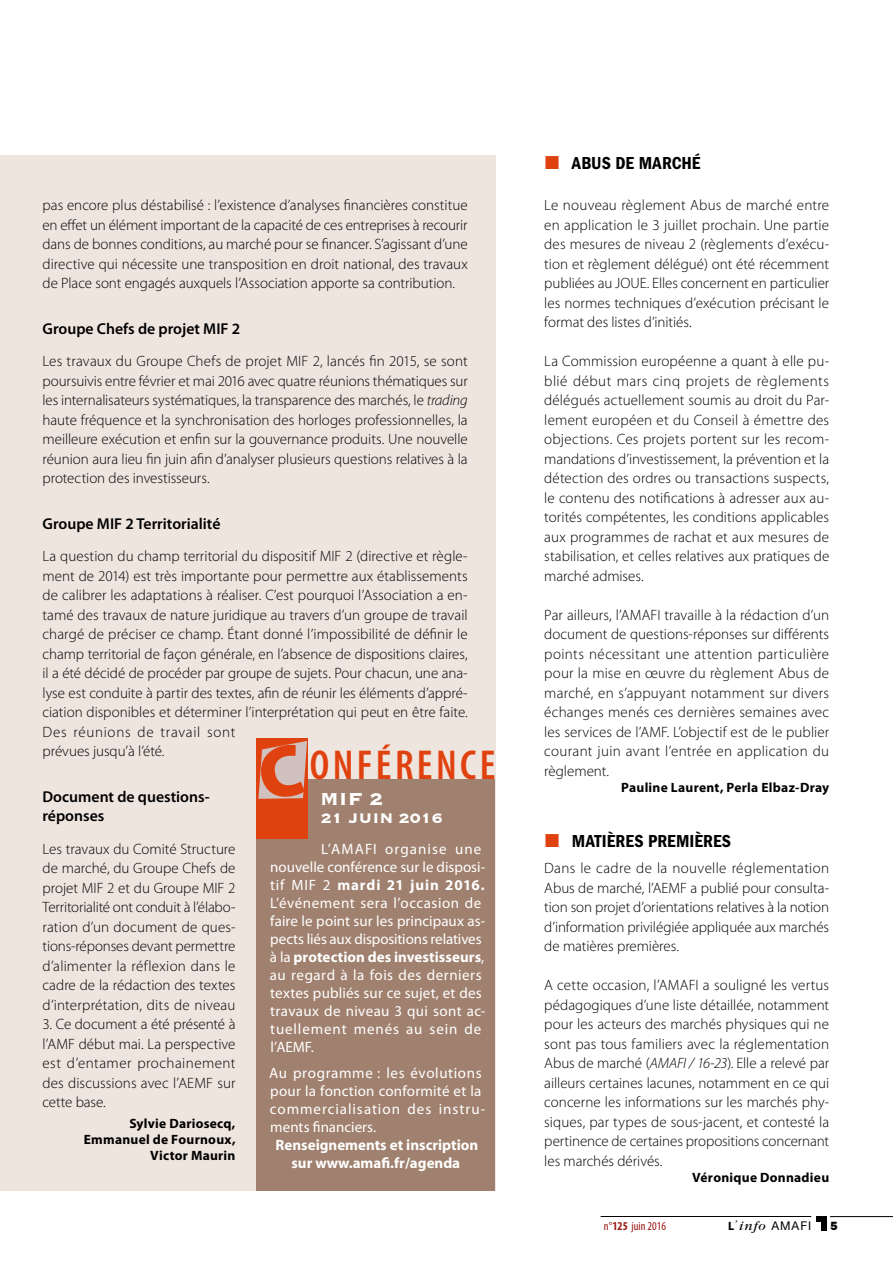
<style>
.page{position:relative;width:893px;height:1263px;background:#fff}
.page>*{position:absolute;margin:0;border:0;box-sizing:border-box;transform-origin:0 0}
.t1{font:600 condensed 42px "Myriad Pro";letter-spacing:.08em;color:#e0420f}
.t2{font:700 22.5px "Copperplate";color:#fff}
.t3{font:600 condensed 18px "Franklin Gothic";color:#000}
.t4{font:700 18px "Copperplate";color:#fff}
.t5{font:600 15.75px/18.9px "Myriad Pro";color:#000}
.t6{font:300 15px/19.5px "Myriad Pro";color:#000;text-align:justify}
.t7{font:15px/18px "Myriad Pro";letter-spacing:.02em;color:#fff}
.t8{font:700 15px/18px "Myriad";color:#fff;text-align:center}
.t9{font:700 13.5px/16.2px "Myriad Pro";letter-spacing:.02em;color:#000;text-align:right}
.t10{font:condensed 12px "Myriad Pro";color:#9a1915}
.t11{font:12px "Helvetica Neue";letter-spacing:.08em;color:#000}
.t12{font:800 12px "Franklin Gothic";color:#000}
.s1{font-style:italic}
.s2{font-weight:700}
.s3{font-family:"Myriad";font-weight:700}
.s4{font-family:"Garamond";font-style:italic}
.s5{font-family:"Garamond";font-style:italic;font-size:13.5px}
</style>
<div class="page">
<hr style="left:830px;top:1216px;width:63px;height:1px;background:#000">
<div style="left:821px;top:1216px;width:5px;height:14px;background:#000"></div>
<div style="left:816px;top:1216px;width:10px;height:5px;background:#000"></div>
<hr style="left:601px;top:1216px;width:210px;height:1px;background:#000">
<div style="left:0;top:155px;width:495px;height:1036px;background:#eee5df"></div>
<div style="left:257px;top:779px;width:238px;height:412px;background:#a0806e"></div>
<div style="left:257px;top:738px;width:51px;height:101px;background:#e0420f"></div>
<svg style="left:258px;top:741px;width:49px;height:58px"></svg>
<p class="t6" style="left:43px;top:195px;width:427px">pas encore plus déstabilisé : l’existence d’analyses financières constitue en effet un élément important de la capacité de ces entreprises à recourir dans de bonnes conditions, au marché pour se financer. S’agissant d’une directive qui nécessite une transposition en droit national, des travaux de Place sont engagés auxquels l’Association apporte sa contribution.</p>
<p class="t5" style="left:43px;top:319px;width:199px">Groupe Chefs de projet MIF 2</p>
<p class="t6" style="left:43px;top:351px;width:427px">Les travaux du Groupe Chefs de projet MIF 2, lancés fin 2015, se sont poursuivis entre février et mai 2016 avec quatre réunions thématiques sur les internalisateurs systématiques, la transparence des marchés, le <span class="s1">trading </span>haute fréquence et la synchronisation des horloges professionnelles, la meilleure exécution et enfin sur la gouvernance produits. Une nouvelle réunion aura lieu fin juin afin d’analyser plusieurs questions relatives à la protection des investisseurs.</p>
<p class="t5" style="left:43px;top:514px;width:180px">Groupe MIF 2 Territorialité</p>
<p class="t6" style="left:43px;top:546px;width:427px;text-align:left">La question du champ territorial du dispositif MIF 2 (directive et règle&shy;ment de 2014) est très importante pour permettre aux établissements de calibrer les adaptations à réaliser. C’est pourquoi l’Association a en&shy;tamé des travaux de nature juridique au travers d’un groupe de travail chargé de préciser ce champ. Étant donné l’impossibilité de définir le champ territorial de façon générale, en l’absence de dispositions claires, il a été décidé de procéder par groupe de sujets. Pour chacun, une ana&shy;lyse est conduite à partir des textes, afin de réunir les éléments d’appré&shy;ciation disponibles et déterminer l’interprétation qui peut en être faite.<br>Des réunions de travail sont<br>prévues jusqu’à l’été.</p>
<p class="t5" style="left:43px;top:787px;width:169px">Document de questions&shy;réponses</p>
<p class="t6" style="left:43px;top:839px;width:195px">Les travaux du Comité Structure de marché, du Groupe Chefs de projet MIF 2 et du Groupe MIF 2<br>Territorialité ont conduit à l’élabo&shy;ration d’un document de ques&shy;tions-réponses devant permettre d’alimenter la réflexion dans le cadre de la rédaction des textes d’interprétation, dits de niveau</p>
<p class="t6" style="left:43px;top:1014px;width:195px">3. Ce document a été présenté à l’AMF début mai. La perspective est d’entamer prochainement des discussions avec l’AEMF sur cette base.</p>
<p class="t9" style="left:84px;top:1114px;width:153px">Sylvie Dariosecq,<br>Emmanuel de Fournoux,<br>Victor Maurin</p>
<h1 class="t1" style="left:310px;top:739px;width:187px">ONFÉRENCE</h1>
<h2 class="t2" style="left:320px;top:784px;width:65px">MIF 2</h2>
<p class="t4" style="left:321px;top:807px;width:123px">21 JUIN 2016</p>
<p class="t7" style="left:270px;top:840px;width:217px;text-indent:51px">L’AMAFI organise une nouvelle conférence sur le disposi&shy;tif MIF 2 <span class="s2">mardi 21 juin 2016.<br></span>L’événement sera l’occasion de faire le point sur les principaux as&shy;pects liés aux dispositions relatives à la <span class="s2">protection des investisseurs</span>, au regard à la fois des derniers textes publiés sur ce sujet, et des travaux de niveau 3 qui sont ac&shy;tuellement menés au sein de l’AEMF.</p>
<p class="t7" style="left:269px;top:1064px;width:218px">Au programme : les évolutions pour la fonction conformité et la commercialisation des instru&shy;ments financiers.</p>
<p class="t8" style="left:276px;top:1137px;width:204px">Renseignements et inscription sur www.amafi.fr/agenda</p>
<p class="t3" style="left:572px;top:152px;width:130px">ABUS DE MARCHÉ</p>
<p class="t6" style="left:544px;top:195px;width:286px">Le nouveau règlement Abus de marché entre en application le 3 juillet prochain. Une partie des mesures de niveau 2 (règlements d’exécu&shy;tion et règlement délégué) ont été récemment publiées au JOUE. Elles concernent en particulier les normes techniques d’exécution précisant le format des listes d’initiés.</p>
<p class="t6" style="left:544px;top:351px;width:286px">La Commission européenne a quant à elle pu&shy;blié début mars cinq projets de règlements délégués actuellement soumis au droit du Par&shy;lement européen et du Conseil à émettre des objections. Ces projets portent sur les recom&shy;mandations d’investissement, la prévention et la détection des ordres ou transactions suspects, le contenu des notifications à adresser aux au&shy;torités compétentes, les conditions applicables aux programmes de rachat et aux mesures de stabilisation, et celles relatives aux pratiques de marché admises.</p>
<p class="t6" style="left:544px;top:605px;width:286px">Par ailleurs, l’AMAFI travaille à la rédaction d’un document de questions-réponses sur différents points nécessitant une attention particulière pour la mise en œuvre du règlement Abus de marché, en s’appuyant notamment sur divers échanges menés ces dernières semaines avec les services de l’AMF. L’objectif est de le publier courant juin avant l’entrée en application du règlement.</p>
<p class="t9" style="left:621px;top:779px;width:209px">Pauline Laurent, Perla Elbaz-Dray</p>
<p class="t3" style="left:572px;top:830px;width:161px">MATIÈRES PREMIÈRES</p>
<p class="t6" style="left:544px;top:858px;width:286px">Dans le cadre de la nouvelle réglementation Abus de marché, l’AEMF a publié pour consulta&shy;tion son projet d’orientations relatives à la notion d’information privilégiée appliquée aux marchés de matières premières.</p>
<p class="t6" style="left:544px;top:975px;width:286px">A cette occasion, l’AMAFI a souligné les vertus pédagogiques d’une liste détaillée, notamment pour les acteurs des marchés physiques qui ne sont pas tous familiers avec la réglementation Abus de marché (<span class="s1">AMAFI / 16-23</span>). Elle a relevé par ailleurs certaines lacunes, notamment en ce qui concerne les informations sur les marchés phy&shy;siques, par types de sous-jacent, et contesté la pertinence de certaines propositions concernant les marchés dérivés.</p>
<p class="t9" style="left:692px;top:1169px;width:138px">Véronique Donnadieu</p>
<p class="t10" style="left:604px;top:1218px;width:64px">n°<span class="s2">125</span> juin 2016</p>
<p class="t11" style="left:728px;top:1217px;width:85px"><span class="s3">L</span><span class="s4">’</span> <span class="s5">info</span> AMAFI</p>
<p class="t12" style="left:831px;top:1219px;width:9px">5</p>
</div>
